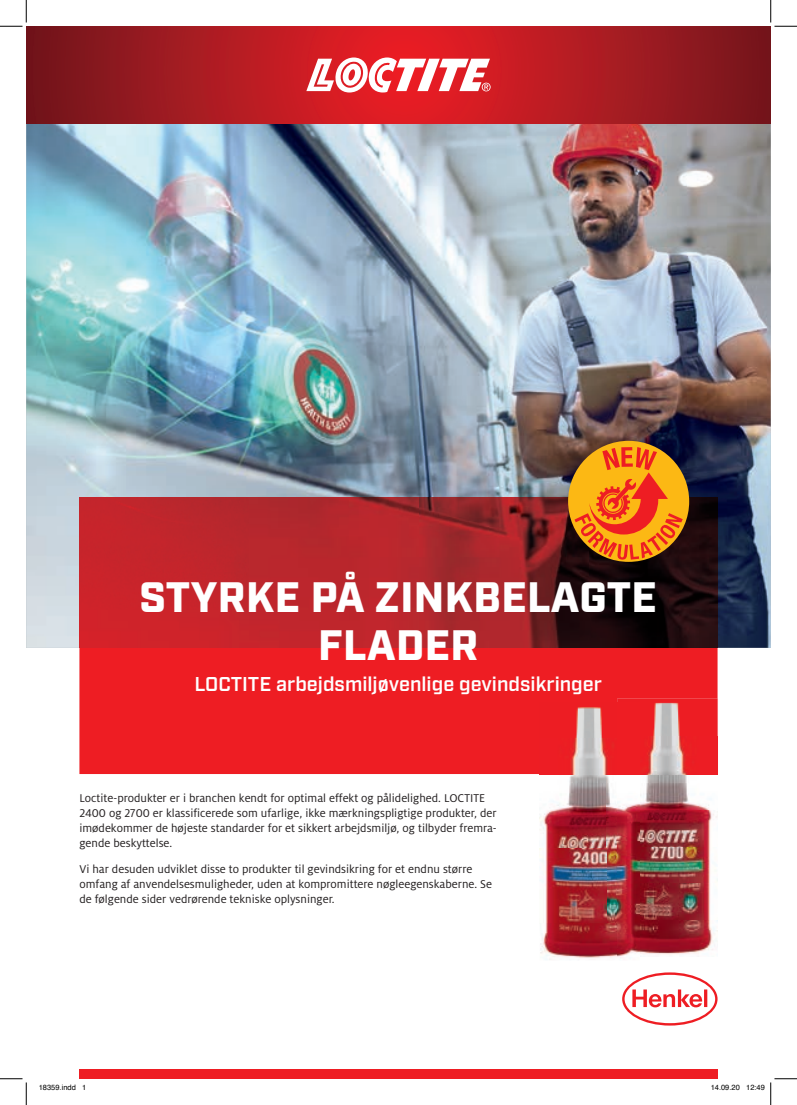
<style>
.page{position:relative;width:797px;height:1105px;background:#fff}
.page>*{position:absolute;margin:0;border:0;box-sizing:border-box;transform-origin:0 0}
.t1{font:900 42.5px/47.5px "Industry";letter-spacing:.01em;color:#fff;text-align:center}
.t2{font:600 20px "Industry";color:#fff}
.t3{font:12.5px/15px "Henkel Milo";color:#231f20}
.t4{font:7.5px "Helvetica";color:#000}
</style>
<div class="page">
<img style="left:27px;top:124px;width:743px;height:524px">
<svg style="left:27px;top:26px;width:743px;height:98px;background:#aa1a20"></svg>
<svg style="left:306px;top:57px;width:184px;height:36px"></svg>
<div style="left:79px;top:648px;width:638px;height:126px;background:#ee1d23"></div>
<img style="left:79px;top:498px;width:638px;height:150px">
<div style="left:79px;top:1069px;width:638px;height:10px;background:#ee1d23"></div>
<svg style="left:622px;top:972px;width:95px;height:53px"></svg>
<div style="left:568px;top:441px;width:121px;height:121px;background:#fcb814;border-radius:50%"></div>
<svg style="left:574px;top:447px;width:108px;height:113px"></svg>
<img style="left:639px;top:736px;width:78px;height:221px">
<img style="left:617px;top:699px;width:100px;height:37px">
<img style="left:539px;top:702px;width:78px;height:221px">
<img style="left:540px;top:923px;width:83px;height:37px">
<img style="left:617px;top:702px;width:22px;height:255px">
<hr style="left:26px;top:116px;width:1px;height:532px;background:#bcc4c9">
<hr style="left:26px;top:26px;width:1px;height:98px;background:#6f1119">
<svg style="left:0;top:0;width:27px;height:27px"></svg>
<svg style="left:0;top:1078px;width:27px;height:27px"></svg>
<svg style="left:770px;top:0;width:27px;height:27px"></svg>
<svg style="left:770px;top:1078px;width:27px;height:27px"></svg>
<h1 class="t1" style="left:139px;top:576px;width:519px">STYRKE PÅ ZINKBELAGTE<br>FLADER</h1>
<h2 class="t2" style="left:194px;top:672px;width:409px">LOCTITE arbejdsmiljøvenlige gevindsikringer</h2>
<p class="t3" style="left:79px;top:791px;width:419px">Loctite-produkter er i branchen kendt for optimal effekt og pålidelighed. LOCTITE 2400 og 2700 er klassificerede som ufarlige, ikke mærkningspligtige produkter, der imødekommer de højeste standarder for et sikkert arbejdsmiljø, og tilbyder fremra&shy;gende beskyttelse.</p>
<p class="t3" style="left:79px;top:861px;width:414px">Vi har desuden udviklet disse to produkter til gevindsikring for et endnu større omfang af anvendelsesmuligheder, uden at kompromittere nøgleegenskaberne. Se de følgende sider vedrørende tekniske oplysninger.</p>
<p class="t4" style="left:39px;top:1081px;width:49px">18359.indd 1</p>
<p class="t4" style="left:710px;top:1081px;width:56px">14.09.20 12:49</p>
</div>
